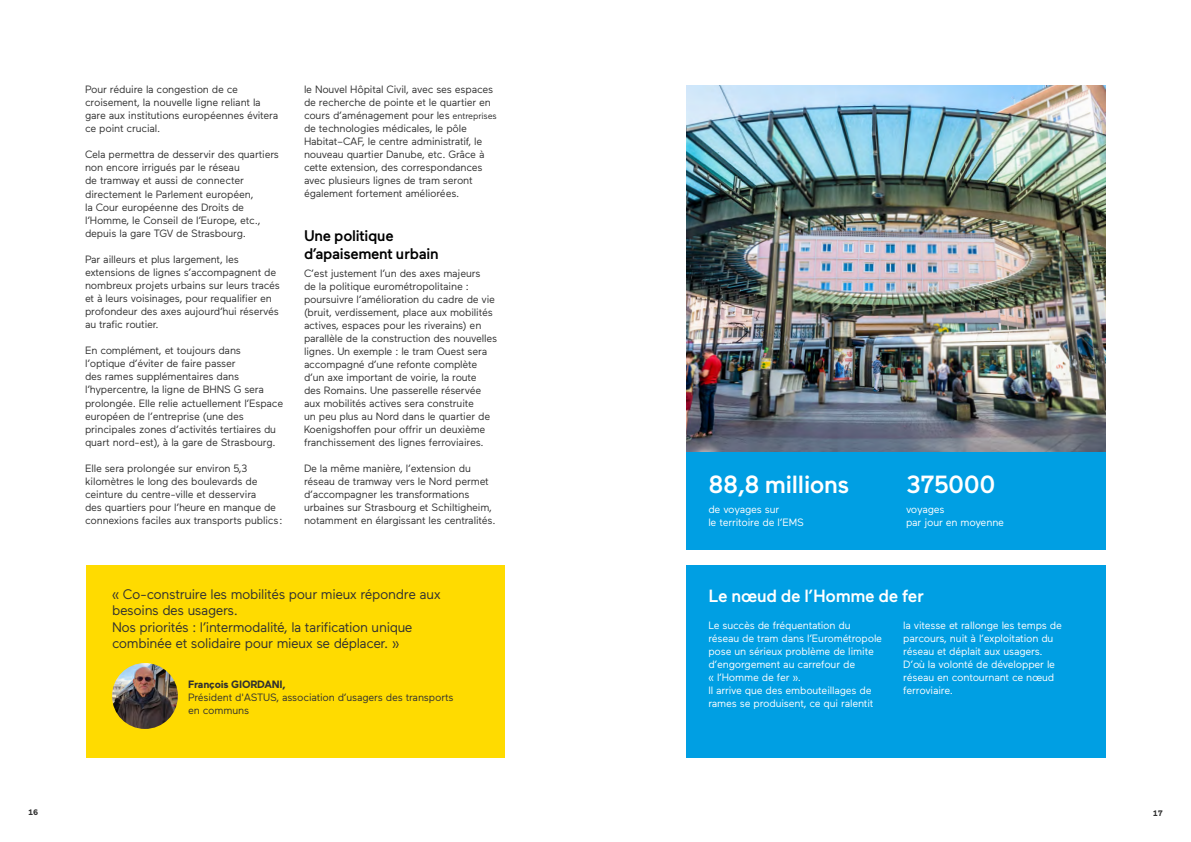
<style>
.page{position:relative;width:1191px;height:842px;background:#fff}
.page>*{position:absolute;margin:0;border:0;box-sizing:border-box;transform-origin:0 0}
.t1{font:500 24.8px "Maax";letter-spacing:-.02em;color:#fff}
.t2{font:500 17.6px "Maax";letter-spacing:-.02em;color:#fff}
.t3{font:500 15.3px/18.3px "Maax";letter-spacing:-.02em;color:#000}
.t4{font:13.8px/16.5px "Maax";letter-spacing:-.03em;color:#313131}
.t5{font:10.6px/13px "Maax";letter-spacing:-.02em;color:#313131}
.t6{font:10.6px/13px "Maax";letter-spacing:-.02em;color:#fff}
.t7{font:700 10.6px "Maax";letter-spacing:-.02em;color:#313131}
.t8{font:700 8px "Maax";color:#313131}
.s1{font-size:9px}
</style>
<div class="page">
<div style="left:686px;top:451px;width:420px;height:98px;background:#009fe3"></div>
<div style="left:86px;top:565px;width:418px;height:192px;background:#ffdb00"></div>
<div style="left:686px;top:565px;width:420px;height:192px;background:#009fe3"></div>
<img style="left:112px;top:663px;width:66px;height:66px;border-radius:33px">
<img style="left:686px;top:85px;width:420px;height:366px">
<p class="t5" style="left:85px;top:83px;width:195px">Pour réduire la congestion de ce croisement, la nouvelle ligne reliant la gare aux institutions européennes évitera ce point crucial.</p>
<p class="t5" style="left:85px;top:148px;width:195px">Cela permettra de desservir des quartiers non encore irrigués par le réseau<br>de tramway et aussi de connecter directement le Parlement européen,<br>la Cour européenne des Droits de l’Homme, le Conseil de l’Europe, etc., depuis la gare TGV de Strasbourg.</p>
<p class="t5" style="left:85px;top:253px;width:196px">Par ailleurs et plus largement, les extensions de lignes s’accompagnent de nombreux projets urbains sur leurs tracés et à leurs voisinages, pour requalifier en profondeur des axes aujourd’hui réservés au trafic routier.</p>
<p class="t5" style="left:85px;top:344px;width:200px">En complément, et toujours dans l’optique d’éviter de faire passer<br>des rames supplémentaires dans l’hypercentre, la ligne de BHNS G sera prolongée. Elle relie actuellement l’Espace européen de l’entreprise (une des principales zones d’activités tertiaires du quart nord-est), à la gare de Strasbourg.</p>
<p class="t5" style="left:85px;top:462px;width:199px">Elle sera prolongée sur environ 5,3 kilomètres le long des boulevards de ceinture du centre-ville et desservira<br>des quartiers pour l’heure en manque de connexions faciles aux transports publics:</p>
<p class="t5" style="left:304px;top:83px;width:194px">le Nouvel Hôpital Civil, avec ses espaces de recherche de pointe et le quartier en cours d’aménagement pour les <span class="s1">entreprises </span>de technologies médicales, le pôle Habitat–CAF, le centre administratif, le nouveau quartier Danube, etc. Grâce à cette extension, des correspondances avec plusieurs lignes de tram seront également fortement améliorées.</p>
<h3 class="t3" style="left:304px;top:227px;width:136px">Une politique d’apaisement urbain</h3>
<p class="t5" style="left:304px;top:267px;width:195px">C’est justement l’un des axes majeurs<br>de la politique eurométropolitaine : poursuivre l’amélioration du cadre de vie (bruit, verdissement, place aux mobilités actives, espaces pour les riverains) en parallèle de la construction des nouvelles lignes. Un exemple : le tram Ouest sera accompagné d’une refonte complète d’un axe important de voirie, la route<br>des Romains. Une passerelle réservée aux mobilités actives sera construite<br>un peu plus au Nord dans le quartier de Koenigshoffen pour offrir un deuxième franchissement des lignes ferroviaires.</p>
<p class="t5" style="left:304px;top:462px;width:193px">De la même manière, l’extension du réseau de tramway vers le Nord permet d’accompagner les transformations urbaines sur Strasbourg et Schiltigheim, notamment en élargissant les centralités.</p>
<h3 class="t4" style="left:112px;top:586px;width:330px">« Co-construire les mobilités pour mieux répondre aux besoins des usagers.<br>Nos priorités : l’intermodalité, la tarification unique combinée et solidaire pour mieux se déplacer. »</h3>
<p class="t7" style="left:188px;top:678px;width:99px">François GIORDANI,</p>
<p class="t5" style="left:188px;top:691px;width:267px">Président d'ASTUS, association d’usagers des transports en communs</p>
<h1 class="t1" style="left:708px;top:471px;width:142px">88,8 millions</h1>
<p class="t6" style="left:708px;top:503px;width:97px">de voyages sur<br>le territoire de l’EMS</p>
<h1 class="t1" style="left:906px;top:471px;width:91px">375000</h1>
<p class="t6" style="left:906px;top:503px;width:100px">voyages<br>par jour en moyenne</p>
<h2 class="t2" style="left:708px;top:586px;width:217px">Le nœud de l’Homme de fer</h2>
<p class="t6" style="left:708px;top:619px;width:175px">Le succès de fréquentation du réseau de tram dans l’Eurométropole pose un sérieux problème de limite d’engorgement au carrefour de<br>« l’Homme de fer ».<br>Il arrive que des embouteillages de rames se produisent, ce qui ralentit</p>
<p class="t6" style="left:903px;top:619px;width:160px">la vitesse et rallonge les temps de parcours, nuit à l’exploitation du réseau et déplait aux usagers.<br>D’où la volonté de développer le réseau en contournant ce nœud ferroviaire.</p>
<p class="t8" style="left:28px;top:808px;width:11px">16</p>
<p class="t8" style="left:1153px;top:808px;width:11px">17</p>
</div>
